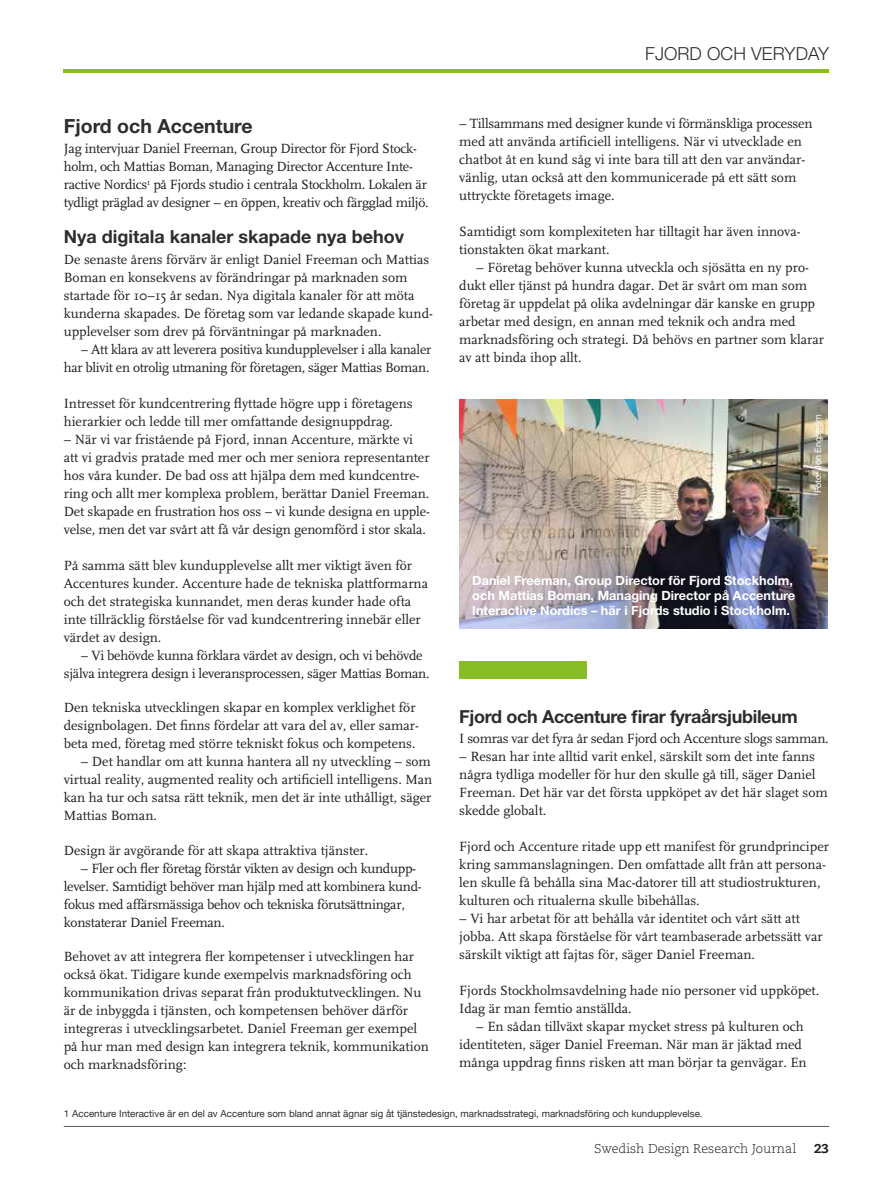
<style>
.page{position:relative;width:893px;height:1191px;background:#fff}
.page>*{position:absolute;margin:0;border:0;box-sizing:border-box;transform-origin:0 0}
.t1{font:700 19.5px "Helvetica Neue";color:#2e2d2c}
.t2{font:700 18px "Helvetica Neue";letter-spacing:-.02em;color:#2e2d2c}
.t3{font:700 18px "Helvetica Neue";color:#2e2d2c}
.t4{font:300 18px "Helvetica Neue";letter-spacing:.005em;color:#2e2d2c}
.t5{font:13.95px/18px "FF Scala";color:#1d1d1b}
.t6{font:13.95px/18px "FF Scala";letter-spacing:-.02em;color:#1d1d1b}
.t7{font:700 12.75px/15px "Helvetica Neue";color:#fff}
.t8{font:300 12.75px "Caecilia";color:#1d1d1b}
.t9{font:800 12.75px "Caecilia";color:#1d1d1b}
.t10{font:9.75px "Helvetica Neue";color:#2e2d2c}
.t11{font:9px "Helvetica Neue";letter-spacing:-.005em;color:#fff}
</style>
<div class="page">
<hr style="left:64px;top:1126px;width:765px;height:1px;background:#575756">
<hr style="left:64px;top:69px;width:765px;height:4px;background:#87bd25">
<div style="left:459px;top:661px;width:128px;height:17px;background:#87bd25"></div>
<img style="left:459px;top:400px;width:368px;height:228px">
<p class="t4" style="left:645px;top:42px;width:185px">FJORD OCH VERYDAY</p>
<p class="t5" style="left:459px;top:115px;width:355px">– Tillsammans med designer kunde vi förmänskliga processen med att använda artificiell intelligens. När vi utvecklade en chatbot åt en kund såg vi inte bara till att den var användar&shy;vänlig, utan också att den kommunicerade på ett sätt som uttryckte företagets image.</p>
<p class="t5" style="left:459px;top:223px;width:343px">Samtidigt som komplexiteten har tilltagit har även innova&shy;tionstakten ökat markant.</p>
<p class="t5" style="left:459px;top:259px;width:366px;text-indent:17px">– Företag behöver kunna utveckla och sjösätta en ny pro&shy;dukt eller tjänst på hundra dagar. Det är svårt om man som företag är uppdelat på olika avdelningar där kanske en grupp arbetar med design, en annan med teknik och andra med marknadsföring och strategi. Då behövs en partner som klarar av att binda ihop allt.</p>
<h1 class="t1" style="left:64px;top:114px;width:190px">Fjord och Accenture</h1>
<p class="t6" style="left:64px;top:140px;width:366px">Jag intervjuar Daniel Freeman, Group Director för Fjord Stock&shy;holm, och Mattias Boman, Managing Director Accenture Inte&shy;ractive Nordics<sup>1</sup> på Fjords studio i centrala Stockholm. Lokalen är tydligt präglad av designer – en öppen, kreativ och färgglad miljö.</p>
<p class="t3" style="left:64px;top:226px;width:342px">Nya digitala kanaler skapade nya behov</p>
<p class="t5" style="left:64px;top:250px;width:371px">De senaste årens förvärv är enligt Daniel Freeman och Mattias Boman en konsekvens av förändringar på marknaden som startade för 10–15 år sedan. Nya digitala kanaler för att möta kunderna skapades. De företag som var ledande skapade kund&shy;upplevelser som drev på förväntningar på marknaden.</p>
<p class="t6" style="left:64px;top:340px;width:369px;text-align:right">– Att klara av att leverera positiva kundupplevelser i alla kanaler har blivit en otrolig utmaning för företagen, säger Mattias Boman.</p>
<p class="t5" style="left:64px;top:394px;width:350px">Intresset för kundcentrering flyttade högre upp i företagens hierarkier och ledde till mer omfattande designuppdrag.</p>
<p class="t5" style="left:64px;top:430px;width:368px">– När vi var fristående på Fjord, innan Accenture, märkte vi att vi gradvis pratade med mer och mer seniora representanter hos våra kunder. De bad oss att hjälpa dem med kundcentre&shy;ring och allt mer komplexa problem, berättar Daniel Freeman.<br>Det skapade en frustration hos oss – vi kunde designa en upple&shy;velse, men det var svårt att få vår design genomförd i stor skala.</p>
<p class="t5" style="left:64px;top:556px;width:366px">På samma sätt blev kundupplevelse allt mer viktigt även för Accentures kunder. Accenture hade de tekniska plattformarna och det strategiska kunnandet, men deras kunder hade ofta inte tillräcklig förståelse för vad kundcentrering innebär eller värdet av design.</p>
<p class="t6" style="left:64px;top:646px;width:367px;text-indent:17px">– Vi behövde kunna förklara värdet av design, och vi behövde själva integrera design i leveransprocessen, säger Mattias Boman.</p>
<p class="t5" style="left:64px;top:699px;width:357px">Den tekniska utvecklingen skapar en komplex verklighet för designbolagen. Det finns fördelar att vara del av, eller samar&shy;beta med, företag med större tekniskt fokus och kompetens.</p>
<p class="t5" style="left:64px;top:753px;width:370px;text-align:justify;text-indent:17px">– Det handlar om att kunna hantera all ny utveckling – som virtual reality, augmented reality och artificiell intelligens. Man kan ha tur och satsa rätt teknik, men det är inte uthålligt, säger Mattias Boman.</p>
<p class="t5" style="left:64px;top:841px;width:306px">Design är avgörande för att skapa attraktiva tjänster.</p>
<p class="t6" style="left:64px;top:859px;width:359px;text-indent:17px">– Fler och fler företag förstår vikten av design och kundupp&shy;levelser. Samtidigt behöver man hjälp med att kombinera kund&shy;fokus med affärsmässiga behov och tekniska förutsättningar, konstaterar Daniel Freeman.</p>
<p class="t5" style="left:64px;top:948px;width:367px">Behovet av att integrera fler kompetenser i utvecklingen har också ökat. Tidigare kunde exempelvis marknadsföring och kommunikation drivas separat från produktutvecklingen. Nu är de inbyggda i tjänsten, och kompetensen behöver därför integreras i utvecklingsarbetet. Daniel Freeman ger exempel på hur man med design kan integrera teknik, kommunikation och marknadsföring:</p>
<p class="t11" style="left:812px;top:493px;width:81px;rotate:-90deg">Foto: Jon Engström</p>
<p class="t7" style="left:472px;top:572px;width:324px">Daniel Freeman, Group Director för Fjord Stockholm, och Mattias Boman, Managing Director på Accenture<br>Interactive Nordics – här i Fjords studio i Stockholm.</p>
<p class="t2" style="left:459px;top:705px;width:340px">Fjord och Accenture firar fyraårsjubileum</p>
<p class="t6" style="left:459px;top:729px;width:371px">I somras var det fyra år sedan Fjord och Accenture slogs samman.</p>
<p class="t5" style="left:459px;top:747px;width:370px">– Resan har inte alltid varit enkel, särskilt som det inte fanns några tydliga modeller för hur den skulle gå till, säger Daniel Freeman. Det här var det första uppköpet av det här slaget som skedde globalt.</p>
<p class="t5" style="left:459px;top:837px;width:371px">Fjord och Accenture ritade upp ett manifest för grundprinciper kring sammanslagningen. Den omfattade allt från att persona&shy;len skulle få behålla sina Mac-datorer till att studiostrukturen, kulturen och ritualerna skulle bibehållas.</p>
<p class="t5" style="left:459px;top:909px;width:365px">– Vi har arbetat för att behålla vår identitet och vårt sätt att jobba. Att skapa förståelse för vårt teambaserade arbetssätt var särskilt viktigt att fajtas för, säger Daniel Freeman.</p>
<p class="t5" style="left:459px;top:981px;width:362px">Fjords Stockholmsavdelning hade nio personer vid uppköpet.<br>Idag är man femtio anställda.</p>
<p class="t5" style="left:459px;top:1017px;width:349px;text-indent:17px">– En sådan tillväxt skapar mycket stress på kulturen och identiteten, säger Daniel Freeman. När man är jäktad med många uppdrag finns risken att man börjar ta genvägar. En</p>
<p class="t10" style="left:64px;top:1106px;width:640px">1 Accenture Interactive är en del av Accenture som bland annat ägnar sig åt tjänstedesign, marknadsstrategi, marknadsföring och kundupplevelse.</p>
<p class="t8" style="left:594px;top:1141px;width:204px">Swedish Design Research Journal</p>
<p class="t9" style="left:814px;top:1140px;width:17px">23</p>
</div>
